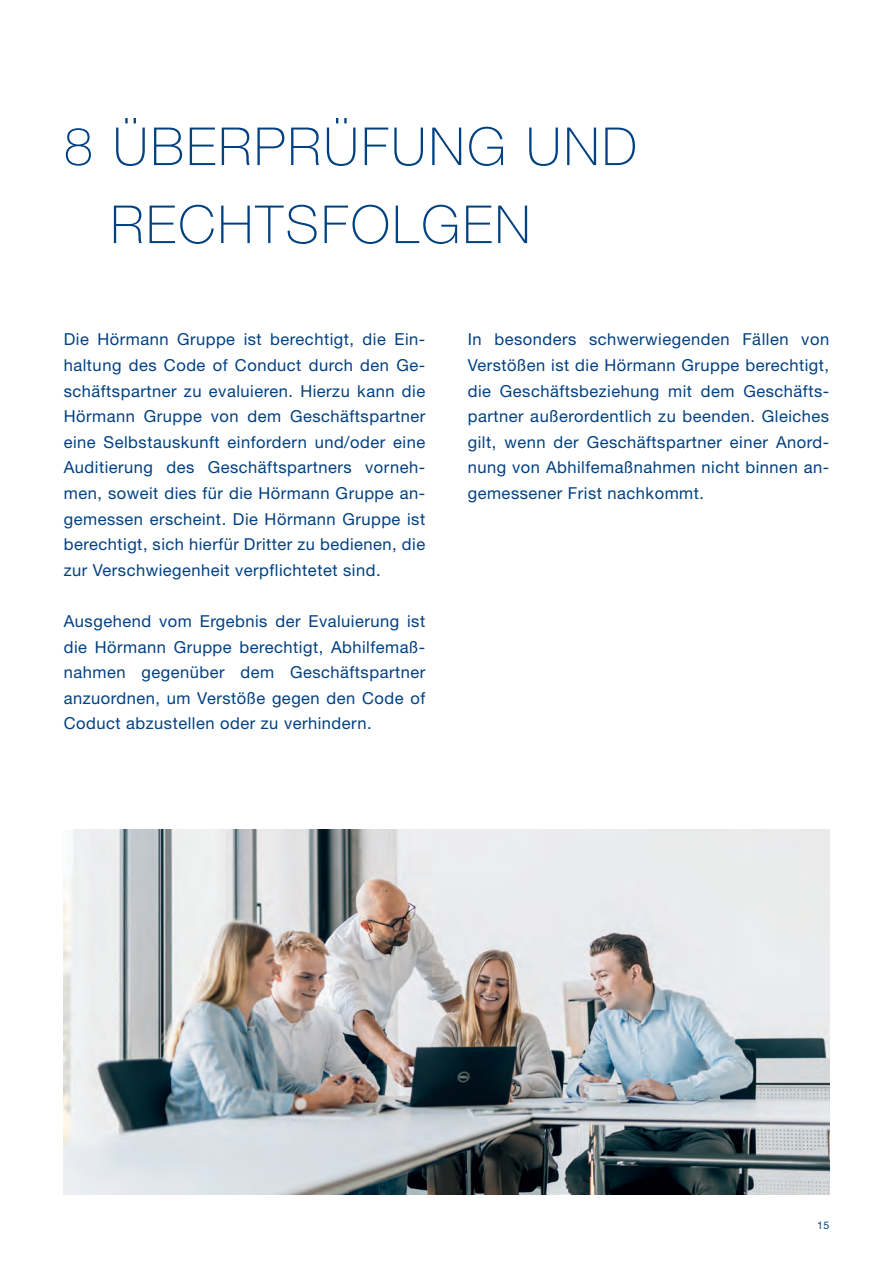
<style>
.page{position:relative;width:893px;height:1263px;background:#fff}
.page>*{position:absolute;margin:0;border:0;box-sizing:border-box;transform-origin:0 0}
.t1{font:100 52.5px/78px "Hoermann Helvetica Neue";letter-spacing:.05em;color:#014081}
.t2{font:16.5px/25.7px "Hoermann Helvetica Neue Rm";letter-spacing:.03em;color:#014081;text-align:justify}
.t3{font:10.5px "Hoermann Helvetica Neue Rm";color:#014081}
</style>
<div class="page">
<img style="left:64px;top:829px;width:765px;height:366px">
<h1 class="t1" style="left:111px;top:104px;width:528px;text-indent:-47px">8 ÜBERPRÜFUNG UND<br>RECHTSFOLGEN</h1>
<p class="t2" style="left:64px;top:326px;width:363px">Die Hörmann Gruppe ist berechtigt, die Ein&shy;haltung des Code of Conduct durch den Ge&shy;schäftspartner zu evaluieren. Hierzu kann die Hörmann Gruppe von dem Geschäftspartner eine Selbstauskunft einfordern und/oder eine Auditierung des Geschäftspartners vorneh&shy;men, soweit dies für die Hörmann Gruppe an&shy;gemessen erscheint. Die Hörmann Gruppe ist berechtigt, sich hierfür Dritter zu bedienen, die zur Verschwiegenheit verpflichtetet sind.</p>
<p class="t2" style="left:64px;top:607px;width:363px">Ausgehend vom Ergebnis der Evaluierung ist die Hörmann Gruppe berechtigt, Abhilfemaß&shy;nahmen gegenüber dem Geschäftspartner anzuordnen, um Verstöße gegen den Code of Coduct abzustellen oder zu verhindern.</p>
<p class="t2" style="left:468px;top:326px;width:363px">In besonders schwerwiegenden Fällen von Verstößen ist die Hörmann Gruppe berechtigt, die Geschäftsbeziehung mit dem Geschäfts&shy;partner außerordentlich zu beenden. Gleiches gilt, wenn der Geschäftspartner einer Anord&shy;nung von Abhilfemaßnahmen nicht binnen an&shy;gemessener Frist nachkommt.</p>
<p class="t3" style="left:817px;top:1217px;width:14px">15</p>
</div>
